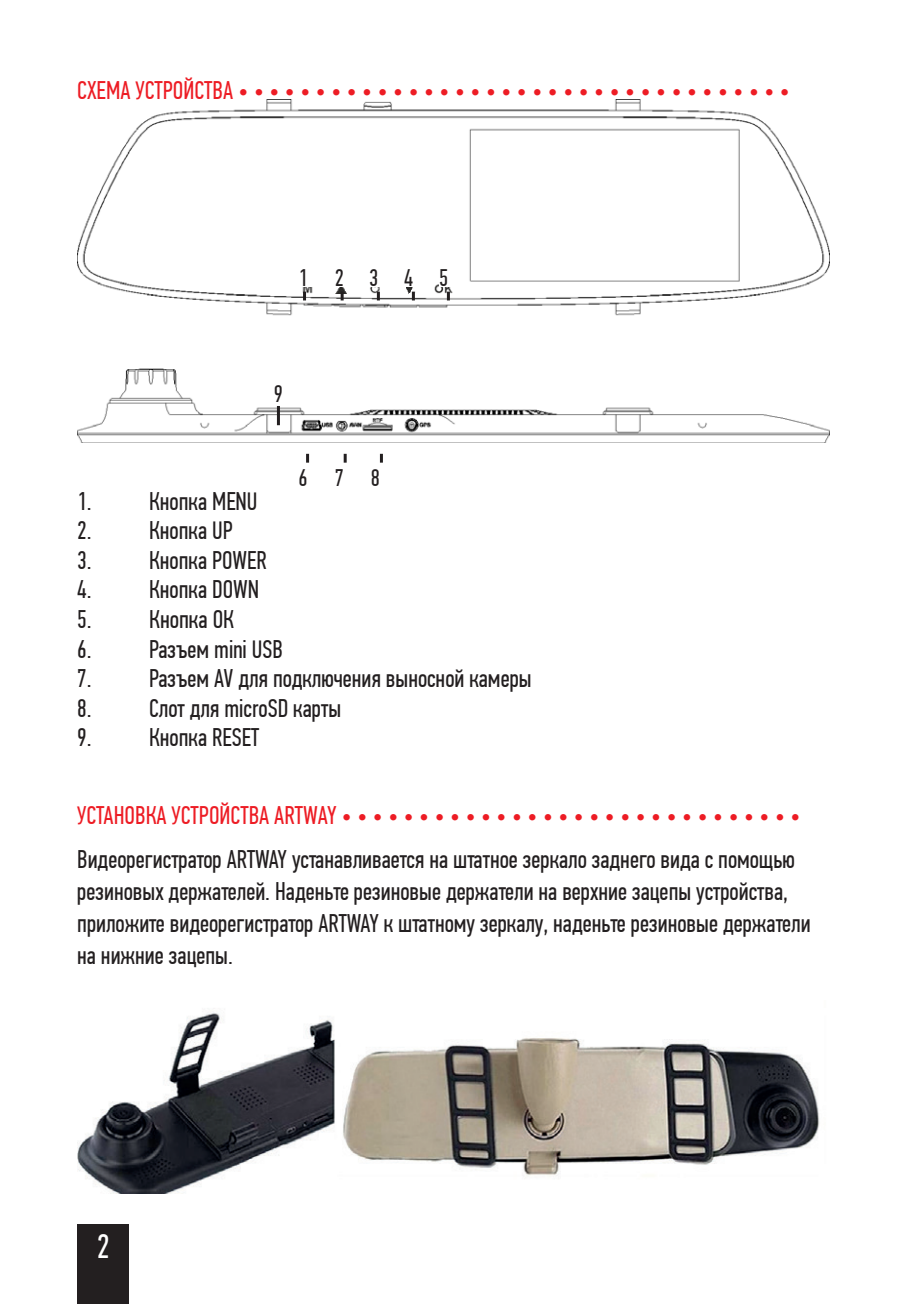
<style>
.page{position:relative;width:903px;height:1304px;background:#fff}
.page>*{position:absolute;margin:0;border:0;box-sizing:border-box;transform-origin:0 0}
.t1{font:34px "PF Din Text Comp Pro";color:#fff}
.Заголовок{font:25.6px/32px "PF Din Text Comp Pro";color:#231f20}
.Заголовок-2{font:25.6px "PF Din Text Comp Pro";color:#ed1c24}
.t2{font:24px "PF Din Text Comp Pro";color:#231f20}
</style>
<div class="page">
<div style="left:77px;top:1225px;width:52px;height:79px;background:#231f20"></div>
<img style="left:77px;top:99px;width:752px;height:344px">
<div style="left:369px;top:268px;width:18px;height:18px;background:#fff"></div>
<div style="left:335px;top:268px;width:17px;height:18px;background:#fff"></div>
<div style="left:298px;top:268px;width:20px;height:18px;background:#fff"></div>
<div style="left:264px;top:384px;width:31px;height:22px;background:#fff"></div>
<div style="left:404px;top:268px;width:18px;height:18px;background:#fff"></div>
<div style="left:439px;top:268px;width:18px;height:18px;background:#fff"></div>
<svg style="left:447px;top:292px;width:3px;height:8px"></svg>
<svg style="left:303px;top:292px;width:3px;height:8px"></svg>
<svg style="left:336px;top:286px;width:10px;height:14px"></svg>
<svg style="left:377px;top:292px;width:3px;height:8px"></svg>
<svg style="left:405px;top:286px;width:10px;height:14px"></svg>
<svg style="left:306px;top:454px;width:3px;height:9px"></svg>
<svg style="left:344px;top:454px;width:3px;height:9px"></svg>
<svg style="left:380px;top:454px;width:3px;height:9px"></svg>
<hr style="left:277px;top:406px;width:3px;height:19px;background:#231f20">
<img style="left:77px;top:1012px;width:743px;height:181px">
<p class="Заголовок-2" style="left:77px;top:75px;width:710px">СХЕМА УСТРОЙСТВА ••••••••••••••••••••••••••••••••••••</p>
<p class="t2" style="left:298px;top:264px;width:11px">1</p>
<p class="t2" style="left:335px;top:264px;width:11px">2</p>
<p class="t2" style="left:369px;top:264px;width:11px">3</p>
<p class="t2" style="left:404px;top:264px;width:11px">4</p>
<p class="t2" style="left:439px;top:264px;width:11px">5</p>
<p class="t2" style="left:274px;top:380px;width:11px">9</p>
<p class="t2" style="left:298px;top:464px;width:11px">6</p>
<p class="t2" style="left:335px;top:464px;width:11px">7</p>
<p class="t2" style="left:371px;top:464px;width:11px">8</p>
<p class="Заголовок" style="left:77px;top:485px;width:182px">1. Кнопка MENU</p>
<p class="Заголовок" style="left:77px;top:515px;width:157px">2. Кнопка UP</p>
<p class="Заголовок" style="left:77px;top:544px;width:191px">3. Кнопка POWER</p>
<p class="Заголовок" style="left:77px;top:574px;width:184px">4. Кнопка DOWN</p>
<p class="Заголовок" style="left:77px;top:603px;width:158px">5. Кнопка ОК</p>
<p class="Заголовок" style="left:77px;top:633px;width:207px">6. Разъем mini USB</p>
<p class="Заголовок" style="left:77px;top:663px;width:456px">7. Разъем AV для подключения выносной камеры</p>
<p class="Заголовок" style="left:77px;top:692px;width:265px">8. Слот для microSD карты</p>
<p class="Заголовок" style="left:77px;top:722px;width:183px">9. Кнопка RESET</p>
<p class="Заголовок-2" style="left:77px;top:801px;width:721px">УСТАНОВКА УСТРОЙСТВА ARTWAY ••••••••••••••••••••••••••••••</p>
<p class="Заголовок" style="left:77px;top:843px;width:735px">Видеорегистратор ARTWAY устанавливается на штатное зеркало заднего вида с помощью резиновых держателей. Наденьте резиновые держатели на верхние зацепы устройства, приложите видеорегистратор ARTWAY к штатному зеркалу, наденьте резиновые держатели на нижние зацепы.</p>
<h1 class="t1" style="left:97px;top:1227px;width:14px">2</h1>
</div>
